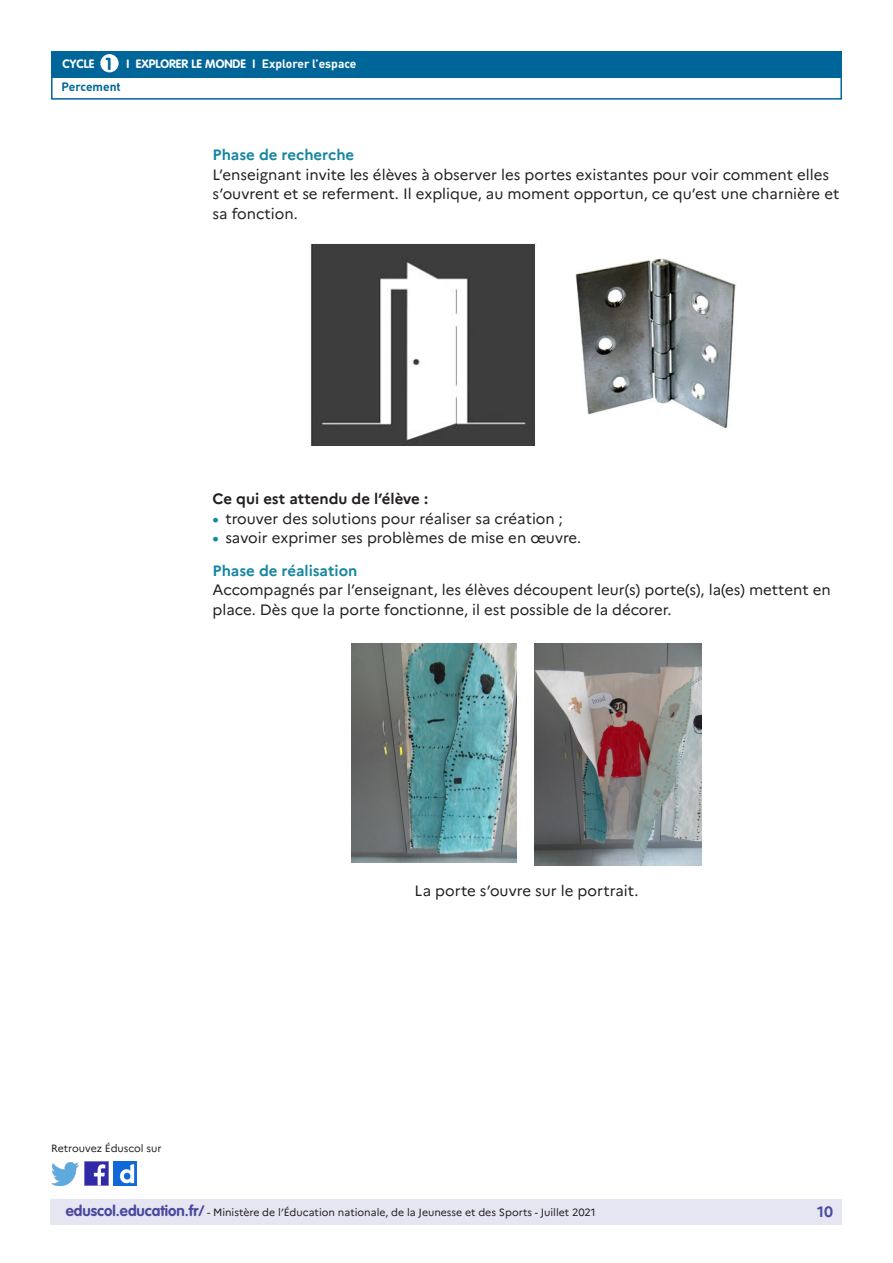
<style>
.page{position:relative;width:893px;height:1263px;background:#fff}
.page>*{position:absolute;margin:0;border:0;box-sizing:border-box;transform-origin:0 0}
.t1{font:700 17.25px "VAG Rounded Std";color:#00669a}
._06_Texte_courant{font:15px/19.5px "Marianne";color:#231f20}
._05_Titre_de_niveau{font:700 15px "Marianne";color:#16879f}
._06_Texte_courant-2{font:700 15px "Marianne";color:#231f20}
.t2{font:700 15px "Marianne";color:#4a489e}
.t3{font:700 12px "VAG Rounded Std";color:#fff}
.t4{font:700 12px "DIN Pro";color:#fff}
.t5{font:700 12px "DIN Pro";color:#00669a}
.t6{font:10.5px "Marianne";color:#231f20}
.s1{font-weight:700;color:#16879f}
.s2{font-family:"VAG Rounded Std";font-weight:700;font-size:15px;color:#4a489e}
</style>
<div class="page">
<div style="left:50px;top:1199px;width:791px;height:26px;background:#e6e5f2"></div>
<div style="left:51px;top:51px;width:791px;height:27px;background:#00669a"></div>
<div style="left:100px;top:54px;width:19px;height:18px;background:#fff;border-radius:50%"></div>
<div style="left:51px;top:75px;width:791px;height:25px;border:2px solid #00669a"></div>
<img style="left:85px;top:1162px;width:23px;height:23px">
<img style="left:51px;top:1163px;width:28px;height:22px">
<img style="left:114px;top:1162px;width:23px;height:23px">
<img style="left:575px;top:258px;width:161px;height:170px">
<img style="left:310px;top:243px;width:227px;height:203px">
<img style="left:352px;top:643px;width:164px;height:219px">
<img style="left:535px;top:643px;width:166px;height:222px">
<p class="t1" style="left:106px;top:53px;width:8px">1</p>
<p class="t4" style="left:262px;top:56px;width:96px">Explorer l’espace</p>
<p class="t5" style="left:61px;top:79px;width:61px">Percement</p>
<p class="t3" style="left:63px;top:57px;width:33px">CYCLE</p>
<p class="t3" style="left:127px;top:57px;width:130px">I EXPLORER LE MONDE I</p>
<p class="_05_Titre_de_niveau" style="left:213px;top:146px;width:143px">Phase de recherche</p>
<p class="_06_Texte_courant" style="left:213px;top:164px;width:628px">L’enseignant invite les élèves à observer les portes existantes pour voir comment elles s’ouvrent et se referment. Il explique, au moment opportun, ce qu’est une charnière et sa fonction.</p>
<p class="_06_Texte_courant-2" style="left:213px;top:490px;width:217px">Ce qui est attendu de l’élève :</p>
<p class="_06_Texte_courant" style="left:213px;top:509px;width:352px"><span class="s1">•</span> trouver des solutions pour réaliser sa création ;</p>
<p class="_06_Texte_courant" style="left:213px;top:528px;width:370px"><span class="s1">•</span> savoir exprimer ses problèmes de mise en œuvre.</p>
<p class="_05_Titre_de_niveau" style="left:213px;top:561px;width:146px">Phase de réalisation</p>
<p class="_06_Texte_courant" style="left:213px;top:580px;width:620px">Accompagnés par l’enseignant, les élèves découpent leur(s) porte(s), la(es) mettent en place. Dès que la porte fonctionne, il est possible de la décorer.</p>
<p class="t6" style="left:51px;top:1142px;width:112px">Retrouvez Éduscol sur</p>
<p class="_06_Texte_courant" style="left:415px;top:881px;width:225px">La porte s’ouvre sur le portrait.</p>
<p class="t6" style="left:66px;top:1206px;width:531px"><span class="s2">eduscol.education.fr/</span> - Ministère de l’Éducation nationale, de la Jeunesse et des Sports - Juillet 2021</p>
<p class="t2" style="left:817px;top:1202px;width:17px">10</p>
</div>
